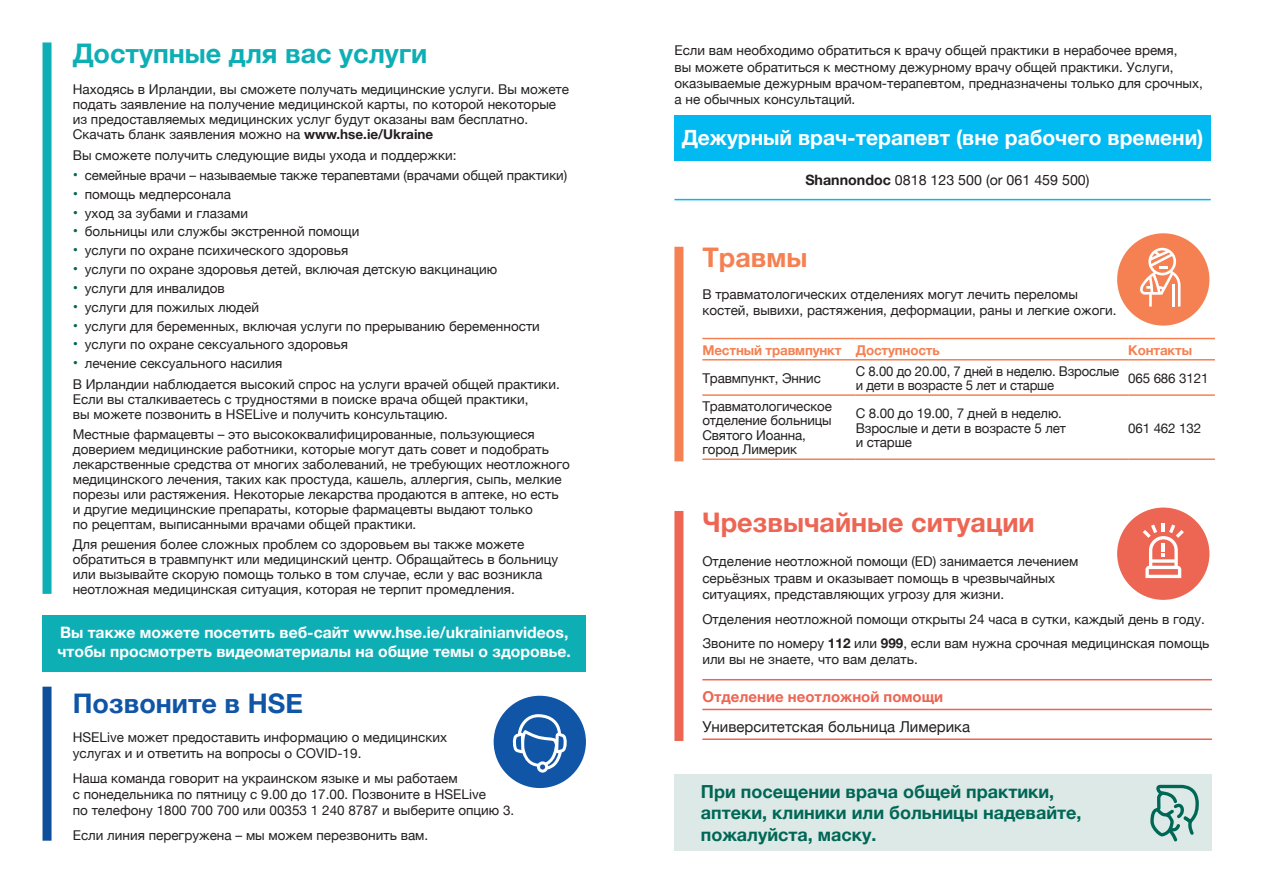
<style>
.page{position:relative;width:1263px;height:893px;background:#fff}
.page>*{position:absolute;margin:0;border:0;box-sizing:border-box;transform-origin:0 0}
.t1{font:700 27px "Helvetica Neue";color:#0dafb5}
.body_black{font:700 27px "Helvetica Neue";color:#ed6553}
.body_black-2{font:700 27px "Helvetica Neue";color:#1055a6}
.body_black-3{font:700 27px "Helvetica Neue";color:#f58152}
.body_black-4{font:700 21px "Helvetica Neue";color:#fff}
.body_black-5{font:700 18px/21.6px "Helvetica Neue";color:#006756}
.body_black-6{font:700 15.75px/18.9px "Helvetica Neue";color:#fff}
.body_black-7{font:15px/29.5px "Helvetica Neue";color:#231f20}
.body_black-8{font:14.25px "Helvetica Neue";color:#231f20}
.body_black-9{font:13.5px/15px "Helvetica Neue";color:#231f20}
.body_black-10{font:700 13.5px "Helvetica Neue";letter-spacing:-.01em;color:#f58152}
.s1{font-weight:700}
.s2{font-size:15px;color:#006756}
.s3{font-weight:700;color:#ed6553}
</style>
<div class="page">
<div style="left:43px;top:615px;width:543px;height:57px;background:#0dafb5"></div>
<div style="left:674px;top:774px;width:538px;height:76px;background:#dde9e6"></div>
<div style="left:674px;top:115px;width:537px;height:46px;background:#00baf1"></div>
<hr style="left:674px;top:199px;width:537px;height:1px;background:#00baf1">
<hr style="left:702px;top:679px;width:510px;height:1px;background:#ed6553">
<hr style="left:702px;top:709px;width:510px;height:1px;background:#ed6553">
<hr style="left:702px;top:738px;width:510px;height:2px;background:#ed6553">
<hr style="left:702px;top:338px;width:154px;height:1px;background:#f58152">
<hr style="left:856px;top:338px;width:272px;height:1px;background:#f58152">
<hr style="left:1128px;top:338px;width:87px;height:1px;background:#f58152">
<hr style="left:702px;top:394px;width:154px;height:2px;background:#f58152">
<hr style="left:856px;top:394px;width:272px;height:2px;background:#f58152">
<hr style="left:1128px;top:394px;width:87px;height:2px;background:#f58152">
<hr style="left:702px;top:359px;width:154px;height:1px;background:#f58152">
<hr style="left:856px;top:359px;width:272px;height:1px;background:#f58152">
<hr style="left:1128px;top:359px;width:87px;height:1px;background:#f58152">
<hr style="left:702px;top:458px;width:154px;height:2px;background:#f58152">
<hr style="left:856px;top:458px;width:272px;height:2px;background:#f58152">
<hr style="left:1128px;top:458px;width:87px;height:2px;background:#f58152">
<div style="left:43px;top:42px;width:9px;height:552px;background:#0dafb5"></div>
<div style="left:43px;top:687px;width:9px;height:154px;background:#0e4f9b"></div>
<div style="left:674px;top:247px;width:9px;height:214px;background:#f58152"></div>
<div style="left:674px;top:511px;width:9px;height:230px;background:#ed6553"></div>
<div style="left:1117px;top:233px;width:92px;height:93px;background:#f58152;border-radius:50%"></div>
<svg style="left:1140px;top:248px;width:40px;height:59px"></svg>
<hr style="left:1172px;top:284px;width:3px;height:23px;background:#fff">
<div style="left:1117px;top:508px;width:92px;height:92px;background:#ed6553;border-radius:50%"></div>
<svg style="left:1143px;top:523px;width:41px;height:55px"></svg>
<svg style="left:1150px;top:785px;width:49px;height:56px"></svg>
<div style="left:494px;top:696px;width:92px;height:92px;background:#1055a6;border-radius:50%"></div>
<svg style="left:513px;top:714px;width:54px;height:59px"></svg>
<p class="t1" style="left:73px;top:32px;width:356px">Доступные для вас услуги</p>
<p class="body_black-9" style="left:73px;top:83px;width:498px">Находясь в Ирландии, вы сможете получать медицинские услуги. Вы можете подать заявление на получение медицинской карты, по которой некоторые из предоставляемых медицинских услуг будут оказаны вам бесплатно.<br>Скачать бланк заявления можно на <span class="s1">www.hse.ie/Ukraine</span></p>
<p class="body_black-9" style="left:73px;top:148px;width:385px">Вы сможете получить следующие виды ухода и поддержки:</p>
<p class="body_black-9" style="left:73px;top:168px;width:496px"><span class="s2">•</span> семейные врачи – называемые также терапевтами (врачами общей практики)</p>
<p class="body_black-9" style="left:73px;top:187px;width:160px"><span class="s2">•</span> помощь медперсонала</p>
<p class="body_black-9" style="left:73px;top:206px;width:177px"><span class="s2">•</span> уход за зубами и глазами</p>
<p class="body_black-9" style="left:73px;top:225px;width:288px"><span class="s2">•</span> больницы или службы экстренной помощи</p>
<p class="body_black-9" style="left:73px;top:244px;width:277px"><span class="s2">•</span> услуги по охране психического здоровья</p>
<p class="body_black-9" style="left:73px;top:263px;width:426px"><span class="s2">•</span> услуги по охране здоровья детей, включая детскую вакцинацию</p>
<p class="body_black-9" style="left:73px;top:281px;width:153px"><span class="s2">•</span> услуги для инвалидов</p>
<p class="body_black-9" style="left:73px;top:300px;width:188px"><span class="s2">•</span> услуги для пожилых людей</p>
<p class="body_black-9" style="left:73px;top:319px;width:469px"><span class="s2">•</span> услуги для беременных, включая услуги по прерыванию беременности</p>
<p class="body_black-9" style="left:73px;top:338px;width:277px"><span class="s2">•</span> услуги по охране сексуального здоровья</p>
<p class="body_black-9" style="left:73px;top:357px;width:211px"><span class="s2">•</span> лечение сексуального насилия</p>
<p class="body_black-9" style="left:73px;top:377px;width:488px">В Ирландии наблюдается высокий спрос на услуги врачей общей практики.<br>Если вы сталкиваетесь с трудностями в поиске врача общей практики,<br>вы можете позвонить в HSELive и получить консультацию.</p>
<p class="body_black-9" style="left:73px;top:427px;width:499px">Местные фармацевты – это высококвалифицированные, пользующиеся доверием медицинские работники, которые могут дать совет и подобрать лекарственные средства от многих заболеваний, не требующих неотложного медицинского лечения, таких как простуда, кашель, аллергия, сыпь, мелкие порезы или растяжения. Некоторые лекарства продаются в аптеке, но есть<br>и другие медицинские препараты, которые фармацевты выдают только<br>по рецептам, выписанными врачами общей практики.</p>
<p class="body_black-9" style="left:73px;top:538px;width:487px">Для решения более сложных проблем со здоровьем вы также можете обратиться в травмпункт или медицинский центр. Обращайтесь в больницу или вызывайте скорую помощь только в том случае, если у вас возникла неотложная медицинская ситуация, которая не терпит промедления.</p>
<p class="body_black-6" style="left:57px;top:623px;width:515px">Вы также можете посетить веб-сайт www.hse.ie/ukrainianvideos, чтобы просмотреть видеоматериалы на общие темы о здоровье.</p>
<p class="body_black-2" style="left:73px;top:682px;width:232px">Позвоните в HSE</p>
<p class="body_black-9" style="left:73px;top:730px;width:376px;line-height:16.2px">HSELive может предоставить информацию о медицинских услугах и и ответить на вопросы о COVID-19.</p>
<p class="body_black-9" style="left:73px;top:771px;width:443px;line-height:16.2px">Наша команда говорит на украинском языке и мы работаем<br>с понедельника по пятницу c 9.00 до 17.00. Позвоните в HSELive<br>по телефону 1800 700 700 или 00353 1 240 8787 и выберите опцию 3.</p>
<p class="body_black-9" style="left:73px;top:828px;width:357px">Если линия перегружена – мы можем перезвонить вам.</p>
<p class="body_black-9" style="left:674px;top:43px;width:530px;line-height:16.2px">Если вам необходимо обратиться к врачу общей практики в нерабочее время,<br>вы можете обратиться к местному дежурному врачу общей практики. Услуги, оказываемые дежурным врачом-терапевтом, предназначены только для срочных, а не обычных консультаций.</p>
<p class="body_black-4" style="left:682px;top:121px;width:523px">Дежурный врач-терапевт (вне рабочего времени)</p>
<p class="body_black-8" style="left:805px;top:169px;width:286px"><span class="s1">Shannondoc</span> 0818 123 500 (or 061 459 500)</p>
<p class="body_black-3" style="left:702px;top:236px;width:107px">Травмы</p>
<p class="body_black-9" style="left:702px;top:286px;width:416px;line-height:16.2px">В травматологических отделениях могут лечить переломы костей, вывихи, растяжения, деформации, раны и легкие ожоги.</p>
<p class="body_black-10" style="left:702px;top:339px;width:239px">Местный травмпункт Доступность</p>
<p class="body_black-10" style="left:1128px;top:339px;width:65px">Контакты</p>
<p class="body_black-9" style="left:702px;top:371px;width:120px">Травмпункт, Эннис</p>
<p class="body_black-9" style="left:856px;top:364px;width:265px;line-height:14.4px">С 8.00 до 20.00, 7 дней в неделю. Взрослые и дети в возрасте 5 лет и старше</p>
<p class="body_black-9" style="left:1128px;top:371px;width:82px">065 686 3121</p>
<p class="body_black-9" style="left:702px;top:400px;width:131px;line-height:14.4px">Травматологическое отделение больницы<br>Святого Иоанна, город Лимерик</p>
<p class="body_black-9" style="left:856px;top:407px;width:212px;line-height:14.4px">С 8.00 до 19.00, 7 дней в неделю.<br>Взрослые и дети в возрасте 5 лет и старше</p>
<p class="body_black-9" style="left:1128px;top:421px;width:74px">061 462 132</p>
<p class="body_black" style="left:702px;top:502px;width:334px">Чрезвычайные ситуации</p>
<p class="body_black-9" style="left:702px;top:554px;width:377px;line-height:16.2px">Отделение неотложной помощи (ED) занимается лечением серьёзных травм и оказывает помощь в чрезвычайных ситуациях, представляющих угрозу для жизни.</p>
<p class="body_black-9" style="left:702px;top:607px;width:509px;line-height:24.8px">Отделения неотложной помощи открыты 24 часа в сутки, каждый день в году.<br>Звоните по номеру <span class="s1">112</span> или <span class="s1">999</span>, если вам нужна срочная медицинская помощь</p>
<p class="body_black-9" style="left:702px;top:653px;width:217px">или вы не знаете, что вам делать.</p>
<p class="body_black-7" style="left:702px;top:683px;width:269px"><span class="s3">Отделение неотложной помощи<br></span>Университетская больница Лимерика</p>
<p class="body_black-5" style="left:701px;top:781px;width:382px">При посещении врача общей практики, аптеки, клиники или больницы надевайте, пожалуйста, маску.</p>
</div>
